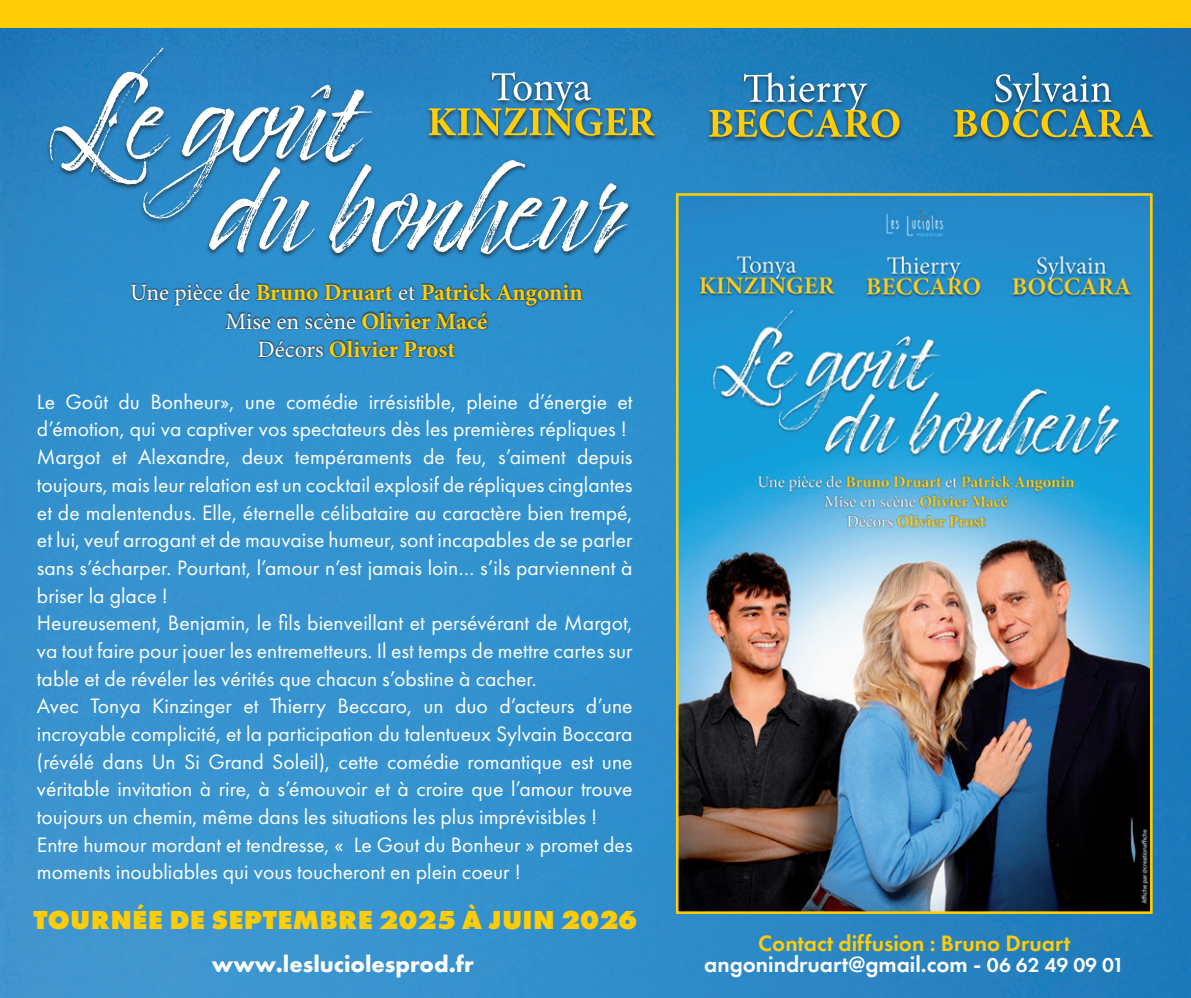
<style>
.page{position:relative;width:1191px;height:998px;background:#fff}
.page>*{position:absolute;margin:0;border:0;box-sizing:border-box;transform-origin:0 0}
.t1{font:800 27px "Futura PT";letter-spacing:.01em;color:#fecd08}
.t2{font:700 23.8px "Futura PT";color:#fff}
.t3{font:700 23.4px/28.2px "Minion Pro";color:#fecd08;text-align:center}
.t4{font:600 23px/21.2px "Futura PT";color:#fecd08;text-align:center}
.t5{font:21.6px/27.6px "Futura PT";color:#fff}
.s1{font-weight:400;color:#fff}
.s2{color:#fff}
.s3{font-size:21px;color:#fff}
</style>
<div class="page">
<img style="left:0;top:27px;width:1191px;height:971px">
<img style="left:680px;top:197px;width:468px;height:713px">
<div style="left:676px;top:193px;width:476px;height:721px;border:3px solid #fecd08"></div>
<div style="left:46px;top:46px;width:330px;height:179px;background:#231f20;opacity:.75"></div>
<svg style="left:50px;top:48px;width:322px;height:171px;fill:#2a84c4"></svg>
<div style="left:205px;top:158px;width:427px;height:102px;background:#231f20;opacity:.75"></div>
<svg style="left:209px;top:160px;width:419px;height:94px"></svg>
<div style="left:129px;top:281px;width:455px;height:79px;background:#231f20;opacity:.75"></div>
<div style="left:424px;top:106px;width:234px;height:36px;background:#231f20;opacity:.75"></div>
<div style="left:488px;top:71px;width:107px;height:46px;background:#2683c2"></div>
<svg style="left:429px;top:72px;width:226px;height:64px"></svg>
<div style="left:740px;top:71px;width:131px;height:47px;background:#1b7db9"></div>
<div style="left:705px;top:107px;width:198px;height:36px;background:#231f20;opacity:.75"></div>
<svg style="left:709px;top:72px;width:190px;height:65px"></svg>
<div style="left:991px;top:71px;width:124px;height:47px;background:#1576b2"></div>
<div style="left:949px;top:107px;width:207px;height:36px;background:#231f20;opacity:.75"></div>
<svg style="left:954px;top:72px;width:198px;height:65px"></svg>
<div style="left:0;top:0;width:1191px;height:27px;background:#fecd08"></div>
<p class="t3" style="left:130px;top:281px;width:454px"><span class="s1">Une pièce de</span> Bruno Druart <span class="s1">et</span> Patrick Angonin<br><span class="s1">Mise en scène</span> Olivier Macé<br><span class="s1">Décors</span> Olivier Prost</p>
<p class="t5" style="left:37px;top:388px;width:597px">Le Goût du Bonheur», une comédie irrésistible, pleine d’énergie et d’émotion, qui va captiver vos spectateurs dès les premières répliques !<br>Margot et Alexandre, deux tempéraments de feu, s’aiment depuis toujours, mais leur relation est un cocktail explosif de répliques cinglantes et de malentendus. Elle, éternelle célibataire au caractère bien trempé, et lui, veuf arrogant et de mauvaise humeur, sont incapables de se parler sans s’écharper. Pourtant, l’amour n’est jamais loin… s’ils parviennent à briser la glace !<br>Heureusement, Benjamin, le fils bienveillant et persévérant de Margot, va tout faire pour jouer les entremetteurs. Il est temps de mettre cartes sur table et de révéler les vérités que chacun s’obstine à cacher.<br>Avec Tonya Kinzinger et Thierry Beccaro, un duo d’acteurs d’une incroyable complicité, et la participation du talentueux Sylvain Boccara (révélé dans Un Si Grand Soleil), cette comédie romantique est une véritable invitation à rire, à s’émouvoir et à croire que l’amour trouve toujours un chemin, même dans les situations les plus imprévisibles !<br>Entre humour mordant et tendresse, « Le Gout du Bonheur » promet des moments inoubliables qui vous toucheront en plein coeur !</p>
<p class="t1" style="left:33px;top:904px;width:606px">TOURNÉE DE SEPTEMBRE 2025 À JUIN 2026</p>
<p class="t2" style="left:212px;top:949px;width:263px">www.lesluciolesprod.fr</p>
<p class="t4" style="left:704px;top:932px;width:422px">Contact diffusion : Bruno Druart <span class="s2">angonindruart@gmail.com -</span> <span class="s3">06 62 49 09 01</span></p>
</div>
